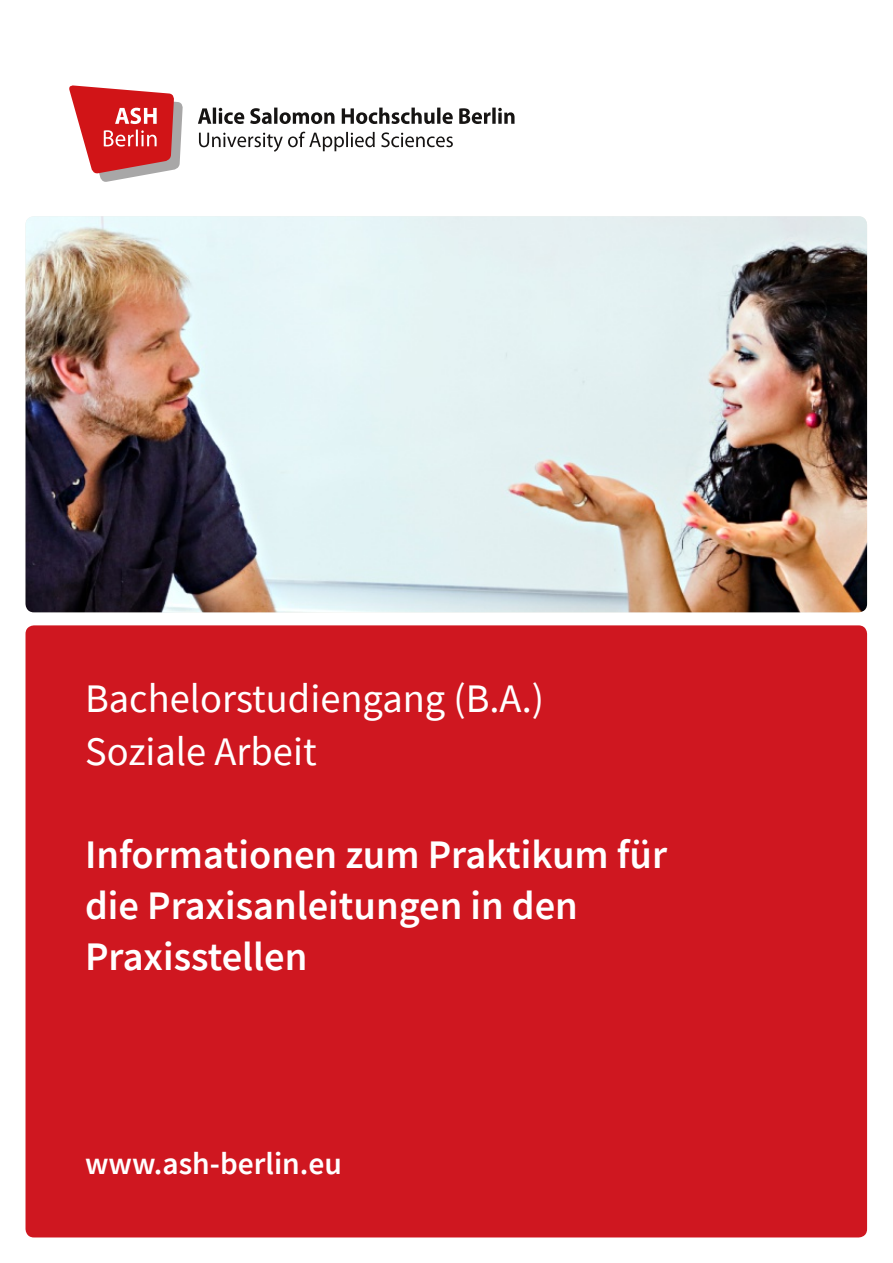
<style>
.page{position:relative;width:893px;height:1263px;background:#fff}
.page>*{position:absolute;margin:0;border:0;box-sizing:border-box;transform-origin:0 0}
.t1{font:600 40.5px/50.8px "Source Sans Pro";color:#fff}
.t2{font:40.5px/52.5px "Source Sans Pro";color:#fff}
.t3{font:600 31.5px "Source Sans Pro";color:#fff}
</style>
<div class="page">
<div style="left:26px;top:625px;width:841px;height:612px;background:#cf1720;border-radius:8px"></div>
<img style="left:26px;top:216px;width:841px;height:396px;border-radius:8px">
<svg style="left:69px;top:85px;width:114px;height:97px"></svg>
<svg style="left:199px;top:132px;width:254px;height:20px"></svg>
<svg style="left:198px;top:108px;width:316px;height:16px"></svg>
<p class="t2" style="left:85px;top:672px;width:460px">Bachelorstudiengang (B.A.)<br>Soziale Arbeit</p>
<p class="t1" style="left:85px;top:828px;width:584px">Informationen zum Praktikum für die Praxisanleitungen in den<br>Praxisstellen</p>
<p class="t3" style="left:85px;top:1143px;width:258px">www.ash-berlin.eu</p>
</div>
